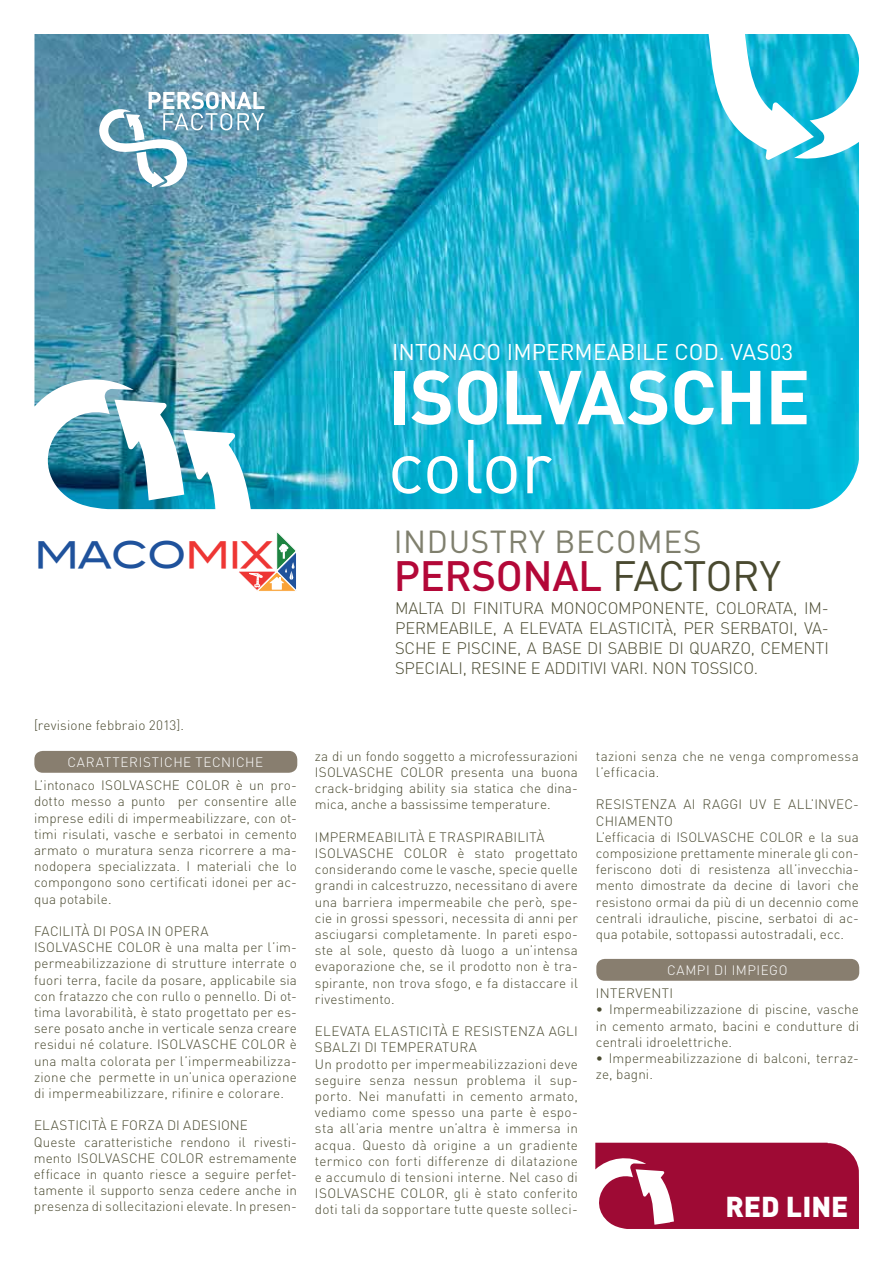
<style>
.page{position:relative;width:893px;height:1263px;background:#fff}
.page>*{position:absolute;margin:0;border:0;box-sizing:border-box;transform-origin:0 0}
.t1{font:700 75px "DIN";letter-spacing:-.015em;color:#fff}
.t2{font:75px "DIN";letter-spacing:-.02em;color:#fff}
.t3{font:500 42px "DIN";letter-spacing:-.01em;color:#b30838}
.t4{font:36.6px "Blair Md ITCTT Medium";letter-spacing:-.05em;color:#1f529c}
.t5{font:31.5px "DIN";letter-spacing:.02em;color:#80806e}
.t6{font:900 28.35px "DIN";color:#fff}
.t7{font:22.5px "DIN";letter-spacing:.005em;color:#fff}
.t8{font:300 16.5px "DIN";letter-spacing:-.01em;color:#4a4a30}
.t9{font:300 13.5px/16.2px "DIN";letter-spacing:.01em;color:#4a4a30}
.t10{font:300 13.5px "DIN";letter-spacing:.04em;color:#fff}
.t11{font:300 13.5px "DIN";letter-spacing:.03em;color:#4a4a30}
.s1{color:#ee3634}
.s2{font-weight:400;color:#4a4a30}
</style>
<div class="page">
<svg style="left:239px;top:532px;width:57px;height:59px"></svg>
<img style="left:34px;top:34px;width:825px;height:475px">
<svg style="left:708px;top:34px;width:106px;height:126px"></svg>
<img style="left:114px;top:400px;width:137px;height:110px">
<svg style="left:97px;top:92px;width:167px;height:96px"></svg>
<div style="left:34px;top:751px;width:263px;height:22px;background:#887e6f;border-radius:9px"></div>
<div style="left:596px;top:959px;width:263px;height:22px;background:#887e6f;border-radius:9px"></div>
<svg style="left:595px;top:1143px;width:264px;height:86px;background:#a8254a"></svg>
<h3 class="t4" style="left:34px;top:525px;width:241px">MACO<span class="s1">MIX</span></h3>
<p class="t9" style="left:34px;top:717px;width:151px">[revisione febbraio 2013].</p>
<p class="t10" style="left:67px;top:754px;width:197px">CARATTERISTICHE TECNICHE</p>
<p class="t9" style="left:34px;top:777px;width:264px;text-align:justify">L’intonaco ISOLVASCHE COLOR è un pro&shy;dotto messo a punto per consentire alle imprese edili di impermeabilizzare, con ot&shy;timi risulati, vasche e serbatoi in cemento armato o muratura senza ricorrere a ma&shy;nodopera specializzata. I materiali che lo compongono sono certificati idonei per ac&shy;qua potabile.</p>
<p class="t9" style="left:34px;top:923px;width:16px">facilit</p>
<p class="t9" style="left:82px;top:923px;width:47px">à di posa</p>
<p class="t9" style="left:34px;top:923px;width:264px;text-indent:114px">in opera<br>ISOLVASCHE COLOR è una malta per l’im&shy;permeabilizzazione di strutture interrate o fuori terra, facile da posare, applicabile sia con fratazzo che con rullo o pennello. D i ot&shy;tima lavorabilità, è stato progettato per es&shy;sere posato anche in verticale senza creare residui né colature. ISOLVASCHE COLOR è una malta colorata per l’impermeabilizza&shy;zione che permette in un’unica operazione di impermeabilizzare, rifinire e colorare.</p>
<p class="t9" style="left:34px;top:1117px;width:264px">ELASTICITà E FORZA D I ADESIONE<br>Queste caratteristiche rendono il rivesti&shy;mento ISOLVASCHE COLOR estremamente efficace in quanto riesce a seguire perfet&shy;tamente il supporto senza cedere anche in presenza di sollecitazioni elevate. In presen-</p>
<h3 class="t7" style="left:392px;top:338px;width:403px">INTONACO IMPERMEABILE COD. VAS03</h3>
<h1 class="t1" style="left:388px;top:348px;width:424px">ISOLVASCHE</h1>
<h1 class="t2" style="left:388px;top:419px;width:166px">color</h1>
<h3 class="t5" style="left:394px;top:522px;width:309px">INDUSTRY BECOMES</h3>
<h2 class="t3" style="left:394px;top:549px;width:389px">PERSONAL <span class="s2">FACTORY</span></h2>
<p class="t8" style="left:395px;top:598px;width:24px">Malta</p>
<p class="t8" style="left:451px;top:598px;width:42px">di finitura</p>
<p class="t8" style="left:551px;top:598px;width:13px">monocom</p>
<p class="t8" style="left:632px;top:598px;width:22px">ponente</p>
<p class="t8" style="left:705px;top:598px;width:22px">, colorata</p>
<p class="t8" style="left:793px;top:598px;width:37px">, im -</p>
<p class="t8" style="left:395px;top:618px;width:21px">permeabile</p>
<p class="t8" style="left:493px;top:618px;width:37px">, a elevata</p>
<p class="t8" style="left:589px;top:618px;width:10px">elasticit</p>
<p class="t8" style="left:663px;top:618px;width:68px">à, per serbatoi</p>
<p class="t8" style="left:793px;top:618px;width:37px">, va -</p>
<p class="t8" style="left:395px;top:638px;width:11px">sche</p>
<p class="t8" style="left:441px;top:638px;width:35px">e piscine</p>
<p class="t8" style="left:517px;top:638px;width:35px">, a base</p>
<p class="t8" style="left:587px;top:638px;width:31px">di sabbie</p>
<p class="t8" style="left:668px;top:638px;width:32px">di quarzo</p>
<p class="t8" style="left:751px;top:638px;width:20px">, cementi</p>
<p class="t8" style="left:395px;top:658px;width:29px">speciali</p>
<p class="t8" style="left:463px;top:658px;width:19px">, resine</p>
<p class="t8" style="left:531px;top:658px;width:52px">e additivi</p>
<p class="t8" style="left:611px;top:658px;width:9px">vari</p>
<p class="t8" style="left:644px;top:658px;width:116px">. NON TOSSICO.</p>
<p class="t9" style="left:315px;top:748px;width:264px;text-align:justify">za di un fondo soggetto a microfessurazioni ISOLVASCHE COLOR presenta una buona crack-bridging ability sia statica che dina&shy;mica, anche a bassissime temperature.</p>
<p class="t9" style="left:315px;top:829px;width:264px">IMPERMEABILITÀ E TRASPIRABILITÀ ISOLVASCHE COLOR è stato progettato considerando come le vasche, specie quelle grandi in calcestruzzo, necessitano di avere una barriera impermeabile che però, spe&shy;cie in grossi spessori, necessita di anni per asciugarsi completamente. In pareti espo&shy;ste al sole, questo dà luogo a un’intensa evaporazione che, se il prodotto non è tra&shy;spirante, non trova sfogo, e fa distaccare il rivestimento.</p>
<p class="t9" style="left:315px;top:1023px;width:264px">ELEVATA ELASTICITÀ E RESISTENZA AGLI SBALZI DI TEMPERATURA<br>Un prodotto per impermeabilizzazioni deve seguire senza nessun problema il sup&shy;porto. Nei manufatti in cemento armato, vediamo come spesso una parte è espo&shy;sta all’aria mentre un’altra è immersa in acqua. Questo dà origine a un gradiente termico con forti differenze di dilatazione e accumulo di tensioni interne. Nel caso di ISOLVASCHE COLOR, gli è stato conferito doti tali da sopportare tutte queste solleci-</p>
<p class="t9" style="left:596px;top:748px;width:264px">tazioni senza che ne venga compromessa l’efficacia.</p>
<p class="t9" style="left:596px;top:796px;width:264px">RESISTENZA AI RAGGI UV E ALL’INVEC-CHIAMENTO<br>L’efficacia di ISOLVASCHE COLOR e la sua composizione prettamente minerale gli con&shy;feriscono doti di resistenza all’invecchia&shy;mento dimostrate da decine di lavori che resistono ormai da più di un decennio come centrali idrauliche, piscine, serbatoi di ac&shy;qua potabile, sottopassi autostradali, ecc.</p>
<p class="t10" style="left:667px;top:962px;width:122px">CAMPI DI IMPIEGO</p>
<p class="t11" style="left:596px;top:985px;width:79px">INTERVENTI</p>
<p class="t9" style="left:596px;top:1001px;width:264px;text-align:justify">• i mpermeabilizzazione di piscine, vasche in cemento armato, bacini e condutture di centrali idroelettriche.</p>
<p class="t9" style="left:596px;top:1050px;width:264px">• Impermeabilizzazione di balconi, terraz&shy;ze, bagni.</p>
<h3 class="t6" style="left:725px;top:1188px;width:125px">RED LINE</h3>
</div>
